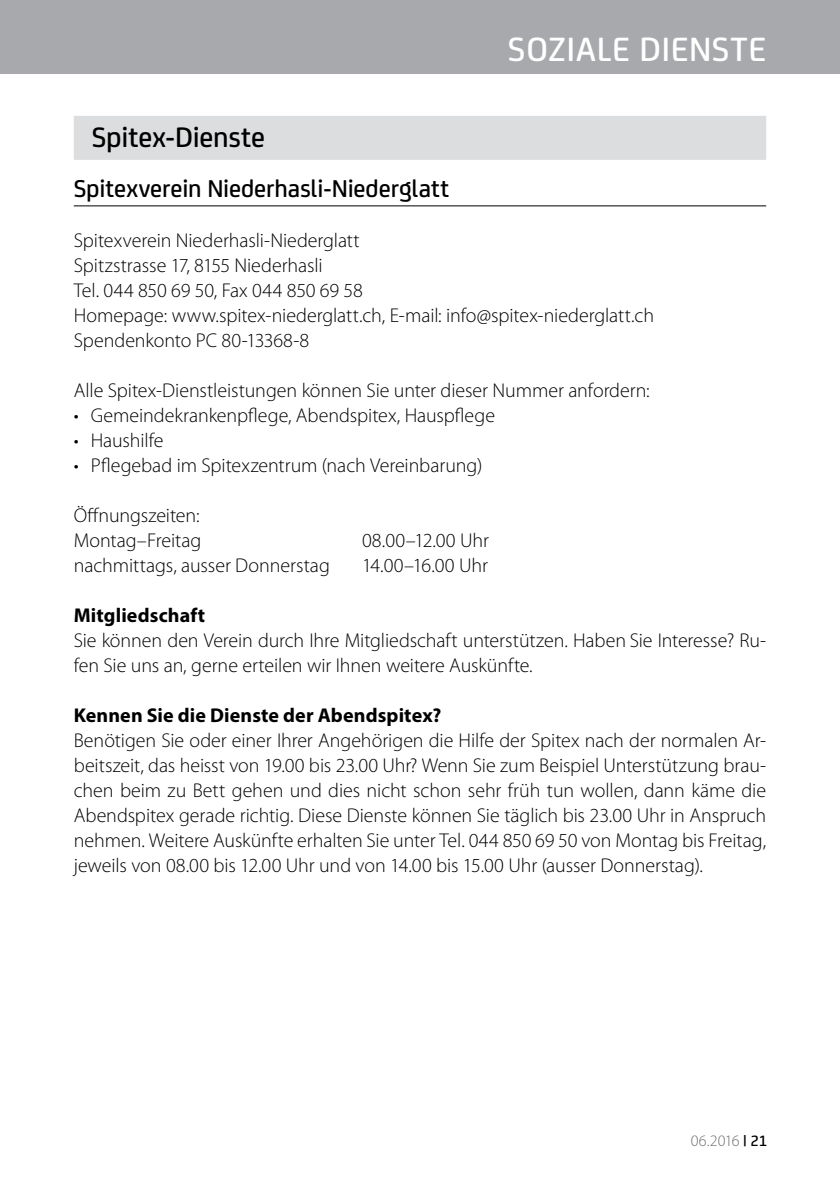
<style>
.page{position:relative;width:840px;height:1191px;background:#fff}
.page>*{position:absolute;margin:0;border:0;box-sizing:border-box;transform-origin:0 0}
.t1{font:500 36px "FS Joey";letter-spacing:.02em;color:#fff}
.t2{font:500 30px "FS Joey";letter-spacing:-.005em;color:#000}
.t3{font:500 26px "FS Joey";letter-spacing:-.005em;color:#000}
.t4{font:300 20px/25px "Myriad Pro";letter-spacing:-.005em;color:#000}
.t5{font:700 20px "Myriad Pro";letter-spacing:.005em;color:#000}
.t6{font:300 16px "Myriad Pro";letter-spacing:-.025em;color:#6d6e71}
.s1{font-family:"FS Joey";font-weight:500;color:#000}
</style>
<div class="page">
<div style="left:0;top:0;width:839px;height:74px;background:#a7a9ac"></div>
<div style="left:74px;top:116px;width:691px;height:44px;background:#dcddde"></div>
<hr style="left:74px;top:205px;width:691px;height:1px;background:#000">
<h1 class="t1" style="left:507px;top:23px;width:259px">SOZIALE DIENSTE</h1>
<h2 class="t2" style="left:92px;top:115px;width:175px">Spitex-Dienste</h2>
<h3 class="t3" style="left:74px;top:169px;width:377px">Spitexverein Niederhasli-Niederglatt</h3>
<p class="t4" style="left:74px;top:228px;width:581px">Spitexverein Niederhasli-Niederglatt<br>Spitzstrasse 17, 8155 Niederhasli<br>Tel. 044 850 69 50, Fax 044 850 69 58<br>Homepage: www.spitex-niederglatt.ch, E-mail: info@spitex-niederglatt.ch Spendenkonto PC 80-13368-8</p>
<p class="t4" style="left:74px;top:378px;width:577px">Alle Spitex-Dienstleistungen können Sie unter dieser Nummer anfordern:</p>
<p class="t4" style="left:74px;top:403px;width:422px">• Gemeindekrankenpflege, Abendspitex, Hauspflege</p>
<p class="t4" style="left:74px;top:428px;width:91px">• Haushilfe</p>
<p class="t4" style="left:74px;top:453px;width:410px">• Pflegebad im Spitexzentrum (nach Vereinbarung)</p>
<p class="t4" style="left:74px;top:503px;width:129px">Öffnungszeiten:<br>Montag–Freitag</p>
<p class="t4" style="left:362px;top:528px;width:128px">08.00–12.00 Uhr</p>
<p class="t4" style="left:74px;top:553px;width:257px">nachmittags, ausser Donnerstag</p>
<p class="t4" style="left:362px;top:553px;width:127px">14.00–16.00 U hr</p>
<p class="t5" style="left:74px;top:602px;width:133px">Mitgliedschaft</p>
<p class="t4" style="left:74px;top:628px;width:693px">Sie können den Verein durch I hre Mitgliedschaft unterstützen. Haben Sie I nteresse? Ru&shy;fen Sie uns an, gerne erteilen wir I hnen weitere Auskünfte.</p>
<p class="t5" style="left:74px;top:702px;width:369px">Kennen Sie die Dienste der Abendspitex?</p>
<p class="t4" style="left:74px;top:728px;width:693px;text-align:justify">Benötigen Sie oder einer I hrer Angehörigen die H ilfe der Spitex nach der normalen Ar&shy;beitszeit, das heisst von 19.00 bis 23.00 U hr? Wenn Sie zum Beispiel U nterstützung brau&shy;chen beim zu Bett gehen und dies nicht schon sehr früh tun wollen, dann käme die Abendspitex gerade richtig. Diese Dienste können Sie täglich bis 23.00 U hr in Anspruch nehmen. Weitere Auskünfte erhalten Sie unter Tel. 044 850 69 50 von Montag bis Freitag, jeweils von 08.00 bis 12.00 U hr und von 14.00 bis 15.00 U hr (ausser Donnerstag).</p>
<p class="t6" style="left:690px;top:1131px;width:78px">06.2016 <span class="s1">| 21</span></p>
</div>
